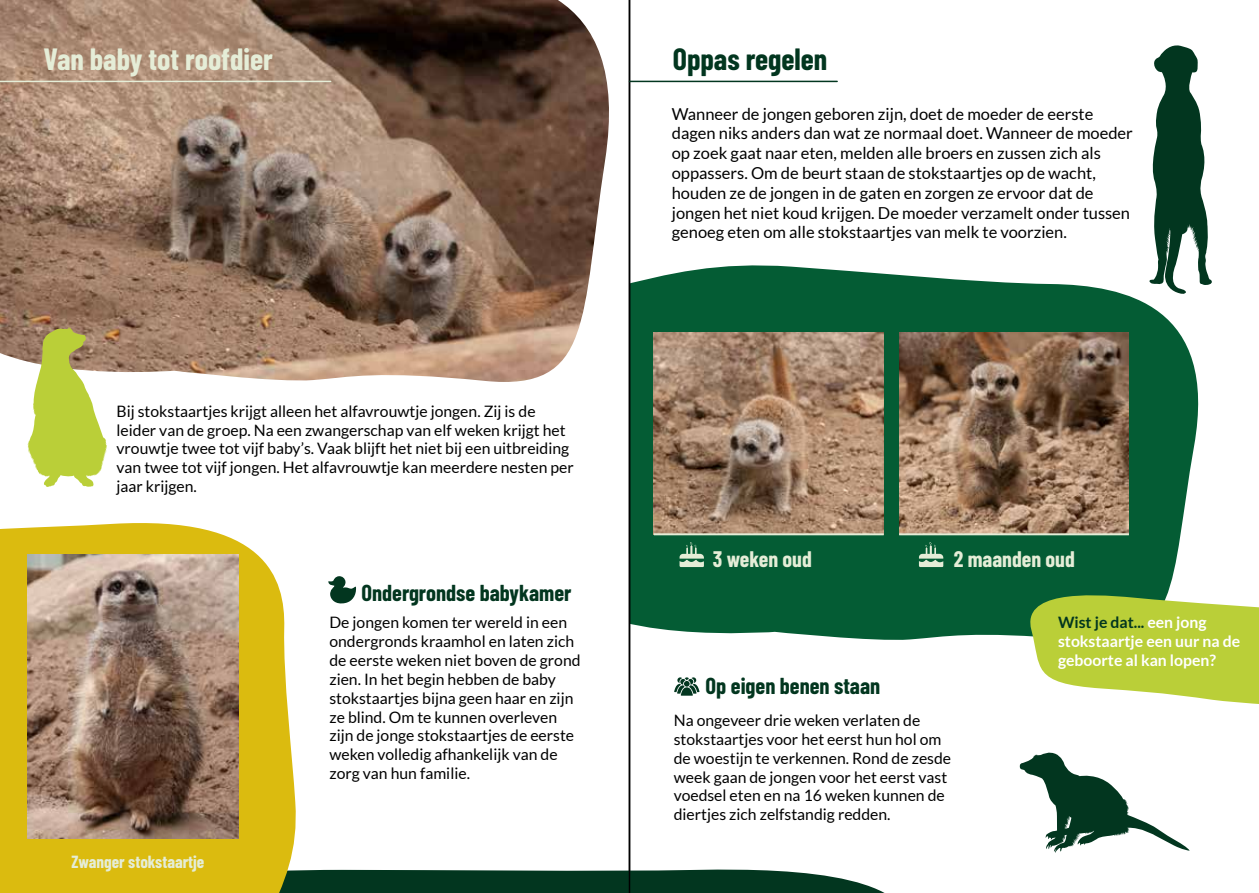
<style>
.page{position:relative;width:1259px;height:893px;background:#fff}
.page>*{position:absolute;margin:0;border:0;box-sizing:border-box;transform-origin:0 0}
.t1{font:700 30px "Barlow Condensed";color:#e5edd7}
.t2{font:700 30px "Barlow Condensed";color:#02361f}
.t3{font:700 22.5px "Barlow Condensed";color:#02361f}
.t4{font:700 21.9px "Barlow Condensed";color:#e5edd7}
.t5{font:700 17.1px "Barlow Condensed";color:#e5edd7}
.t6{font:16.5px/19.8px "Lato";color:#000}
.t7{font:15.75px/18.9px "Lato";color:#000}
.t8{font:700 15.75px/18.9px "Lato";color:#fff}
.s1{color:#02361f}
</style>
<div class="page">
<svg style="left:628px;top:262px;width:571px;height:387px;background:#2c7553"></svg>
<div style="left:536px;top:256px;width:94px;height:383px;background:#fff"></div>
<img style="left:654px;top:333px;width:229px;height:200px">
<img style="left:899px;top:333px;width:230px;height:200px">
<hr style="left:654px;top:533px;width:229px;height:2px;background:#e5edd7">
<hr style="left:899px;top:533px;width:230px;height:2px;background:#e5edd7">
<img style="left:0;top:0;width:609px;height:382px">
<svg style="left:298px;top:868px;width:587px;height:25px;background:#275440"></svg>
<hr style="left:0;top:81px;width:331px;height:1px;background:#e5edd7">
<svg style="left:0;top:523px;width:298px;height:370px;background:#dec22d"></svg>
<hr style="left:629px;top:0;width:1px;height:893px;background:#000">
<hr style="left:629px;top:81px;width:208px;height:1px;background:#02361f">
<svg style="left:1021px;top:592px;width:238px;height:112px"></svg>
<img style="left:28px;top:555px;width:211px;height:284px">
<svg style="left:333px;top:576px;width:13px;height:13px"></svg>
<svg style="left:328px;top:580px;width:28px;height:24px"></svg>
<svg style="left:28px;top:326px;width:79px;height:161px"></svg>
<svg style="left:1148px;top:45px;width:64px;height:250px"></svg>
<svg style="left:1019px;top:752px;width:170px;height:101px"></svg>
<svg style="left:679px;top:542px;width:25px;height:25px"></svg>
<svg style="left:919px;top:542px;width:24px;height:25px"></svg>
<svg style="left:674px;top:677px;width:25px;height:19px"></svg>
<h1 class="t1" style="left:43px;top:38px;width:231px">Van baby tot roofdier</h1>
<p class="t7" style="left:117px;top:401px;width:459px">Bij stokstaartjes krijgt alleen het alfavrouwtje jongen. Zij is de leider van de groep. Na een zwangerschap van elf weken krijgt het vrouwtje twee tot vijf baby’s. Vaak blijft het niet bij een uitbreiding van twee tot vijf jongen. Het alfavrouwtje kan meerdere nesten per jaar krijgen.</p>
<h2 class="t3" style="left:361px;top:577px;width:212px">Ondergrondse babykamer</h2>
<p class="t5" style="left:72px;top:849px;width:134px">Zwanger stokstaartje</p>
<p class="t7" style="left:329px;top:613px;width:253px">De jongen komen ter wereld in een ondergronds kraamhol en laten zich de eerste weken niet boven de grond zien. In het begin hebben de baby stokstaartjes bijna geen haar en zijn ze blind. Om te kunnen overleven zijn de jonge stokstaartjes de eerste weken volledig afhankelijk van de zorg van hun familie.</p>
<h1 class="t2" style="left:673px;top:38px;width:156px">Oppas regelen</h1>
<p class="t6" style="left:672px;top:104px;width:462px">Wanneer de jongen geboren zijn, doet de moeder de eerste dagen niks anders dan wat ze normaal doet. Wanneer de moeder op zoek gaat naar eten, melden alle broers en zussen zich als oppassers. Om de beurt staan de stokstaartjes op de wacht, houden ze de jongen in de gaten en zorgen ze ervoor dat de jongen het niet koud krijgen. De moeder verzamelt onder tussen genoeg eten om alle stokstaartjes van melk te voorzien.</p>
<h3 class="t4" style="left:713px;top:544px;width:101px">3 weken oud</h3>
<h3 class="t4" style="left:954px;top:544px;width:122px">2 maanden oud</h3>
<h2 class="t3" style="left:705px;top:670px;width:176px">Op eigen benen staan</h2>
<p class="t7" style="left:674px;top:710px;width:279px">Na ongeveer drie weken verlaten de stokstaartjes voor het eerst hun hol om de woestijn te verkennen. Rond de zesde week gaan de jongen voor het eerst vast voedsel eten en na 16 weken kunnen de diertjes zich zelfstandig redden.</p>
<p class="t8" style="left:1058px;top:613px;width:184px"><span class="s1">Wist je dat...</span> een jong stokstaartje een uur na de geboorte al kan lopen?</p>
</div>
